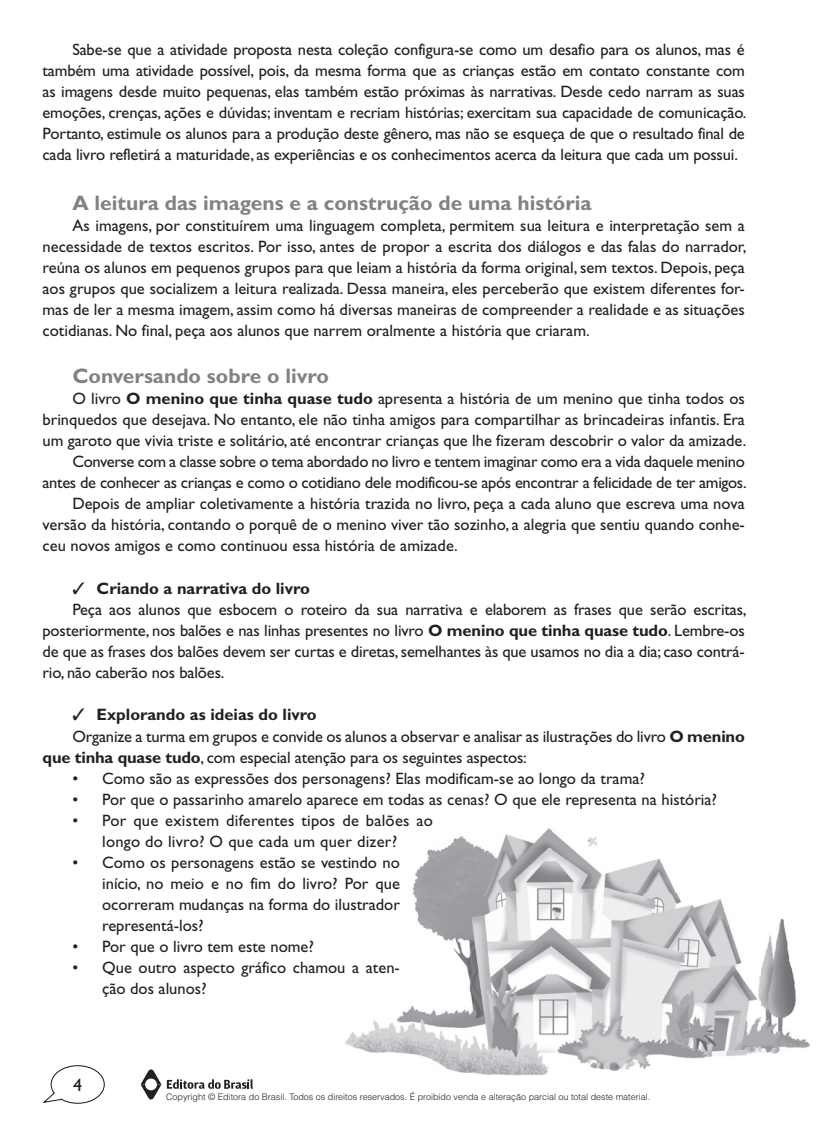
<style>
.page{position:relative;width:830px;height:1127px;background:#fff}
.page>*{position:absolute;margin:0;border:0;box-sizing:border-box;transform-origin:0 0}
.t1{font:700 21px "Gill Sans";color:#808285}
.t2{font:18px "Gill Sans";color:#231f20}
.t3{font:16.5px/21px "Gill Sans";color:#231f20;text-align:justify}
.t4{font:16.5px "Gill Sans";letter-spacing:-.02em;color:#231f20}
.t5{font:700 16.5px "Gill Sans";color:#231f20}
.t6{font:300 9px "Helvetica";color:#231f20}
.s1{font-weight:700}
</style>
<div class="page">
<div style="left:51px;top:1065px;width:54px;height:39px;border:1px solid #231f20;border-radius:50%"></div>
<svg style="left:42px;top:1091px;width:21px;height:12px"></svg>
<svg style="left:167px;top:1079px;width:86px;height:10px"></svg>
<svg style="left:140px;top:1069px;width:21px;height:31px"></svg>
<img style="left:345px;top:828px;width:465px;height:247px">
<p class="t3" style="left:43px;top:39px;width:705px;text-indent:30px">Sabe-se que a atividade proposta nesta coleção configura-se como um desafio para os alunos, mas é também uma atividade possível, pois, da mesma forma que as crianças estão em contato constante com as imagens desde muito pequenas, elas também estão próximas às narrativas. Desde cedo narram as suas emoções, crenças, ações e dúvidas; inventam e recriam histórias; exercitam sua capacidade de comunicação.<br>Portanto, estimule os alunos para a produção deste gênero, mas não se esqueça de que o resultado final de cada livro refletirá a maturidade, as experiências e os conhecimentos acerca da leitura que cada um possui.</p>
<p class="t1" style="left:72px;top:191px;width:520px">A leitura das imagens e a construção de uma história</p>
<p class="t3" style="left:43px;top:215px;width:705px;text-indent:30px">As imagens, por constituírem uma linguagem completa, permitem sua leitura e interpretação sem a necessidade de textos escritos. Por isso, antes de propor a escrita dos diálogos e das falas do narrador, reúna os alunos em pequenos grupos para que leiam a história da forma original, sem textos. Depois, peça aos grupos que socializem a leitura realizada. Dessa maneira, eles perceberão que existem diferentes for&shy;mas de ler a mesma imagem, assim como há diversas maneiras de compreender a realidade e as situações cotidianas. No final, peça aos alunos que narrem oralmente a história que criaram.</p>
<p class="t1" style="left:72px;top:364px;width:258px">Conversando sobre o livro</p>
<p class="t3" style="left:72px;top:388px;width:673px">O livro <span class="s1">O menino que tinha quase tudo</span> apresenta a história de um menino que tinha todos os</p>
<p class="t3" style="left:43px;top:409px;width:703px">brinquedos que desejava. No entanto, ele não tinha amigos para compartilhar as brincadeiras infantis. Era</p>
<p class="t3" style="left:43px;top:430px;width:705px">um garoto que vivia triste e solitário, até encontrar crianças que lhe fizeram descobrir o valor da amizade.</p>
<p class="t4" style="left:72px;top:452px;width:673px">Converse com a classe sobre o tema abordado no livro e tentem imaginar como era a vida daquele menino</p>
<p class="t4" style="left:43px;top:473px;width:705px">antes de conhecer as crianças e como o cotidiano dele modificou-se após encontrar a felicidade de ter amigos.</p>
<p class="t3" style="left:72px;top:493px;width:673px">Depois de ampliar coletivamente a história trazida no livro, peça a cada aluno que escreva uma nova</p>
<p class="t3" style="left:43px;top:514px;width:703px">versão da história, contando o porquê de o menino viver tão sozinho, a alegria que sentiu quando conhe-</p>
<p class="t3" style="left:43px;top:535px;width:416px">ceu novos amigos e como continuou essa história de amizade.</p>
<p class="t5" style="left:72px;top:578px;width:239px">✓ Criando a narrativa do livro</p>
<p class="t3" style="left:72px;top:599px;width:675px">Peça aos alunos que esbocem o roteiro da sua narrativa e elaborem as frases que serão escritas,</p>
<p class="t3" style="left:43px;top:620px;width:703px">posteriormente, nos balões e nas linhas presentes no livro <span class="s1">O menino que tinha quase tudo</span>. Lembre-os</p>
<p class="t3" style="left:43px;top:641px;width:703px">de que as frases dos balões devem ser curtas e diretas, semelhantes às que usamos no dia a dia; caso contrá-</p>
<p class="t3" style="left:43px;top:662px;width:183px">rio, não caberão nos balões.</p>
<p class="t5" style="left:72px;top:705px;width:246px">✓ Explorando as ideias do livro</p>
<p class="t3" style="left:72px;top:725px;width:673px">Organize a turma em grupos e convide os alunos a observar e analisar as ilustrações do livro <span class="s1">O menino</span></p>
<p class="t3" style="left:43px;top:746px;width:485px"><span class="s1">que tinha quase tudo</span>, com especial atenção para os seguintes aspectos:</p>
<p class="t3" style="left:72px;top:767px;width:574px">• Como são as expressões dos personagens? Elas modificam-se ao longo da trama?</p>
<p class="t3" style="left:72px;top:788px;width:646px">• Por que o passarinho amarelo aparece em todas as cenas? O que ele representa na história?</p>
<p class="t3" style="left:72px;top:809px;width:362px;text-align:center">• Por que existem diferentes tipos de balões ao longo do livro? O que cada um quer dizer?</p>
<p class="t3" style="left:102px;top:851px;width:299px;text-indent:-30px">• Como os personagens estão se vestindo no início, no meio e no fim do livro? Por que ocorreram mudanças na forma do ilustrador representá-los?</p>
<p class="t3" style="left:72px;top:935px;width:243px">• Por que o livro tem este nome?</p>
<p class="t3" style="left:102px;top:956px;width:299px;text-indent:-30px">• Que outro aspecto gráfico chamou a aten&shy;ção dos alunos?</p>
<p class="t2" style="left:73px;top:1075px;width:10px">4</p>
<p class="t6" style="left:166px;top:1090px;width:485px">Copyright © Editora do Brasil. Todos os direitos reservados. É proibido venda e alteração parcial ou total deste material.</p>
</div>
